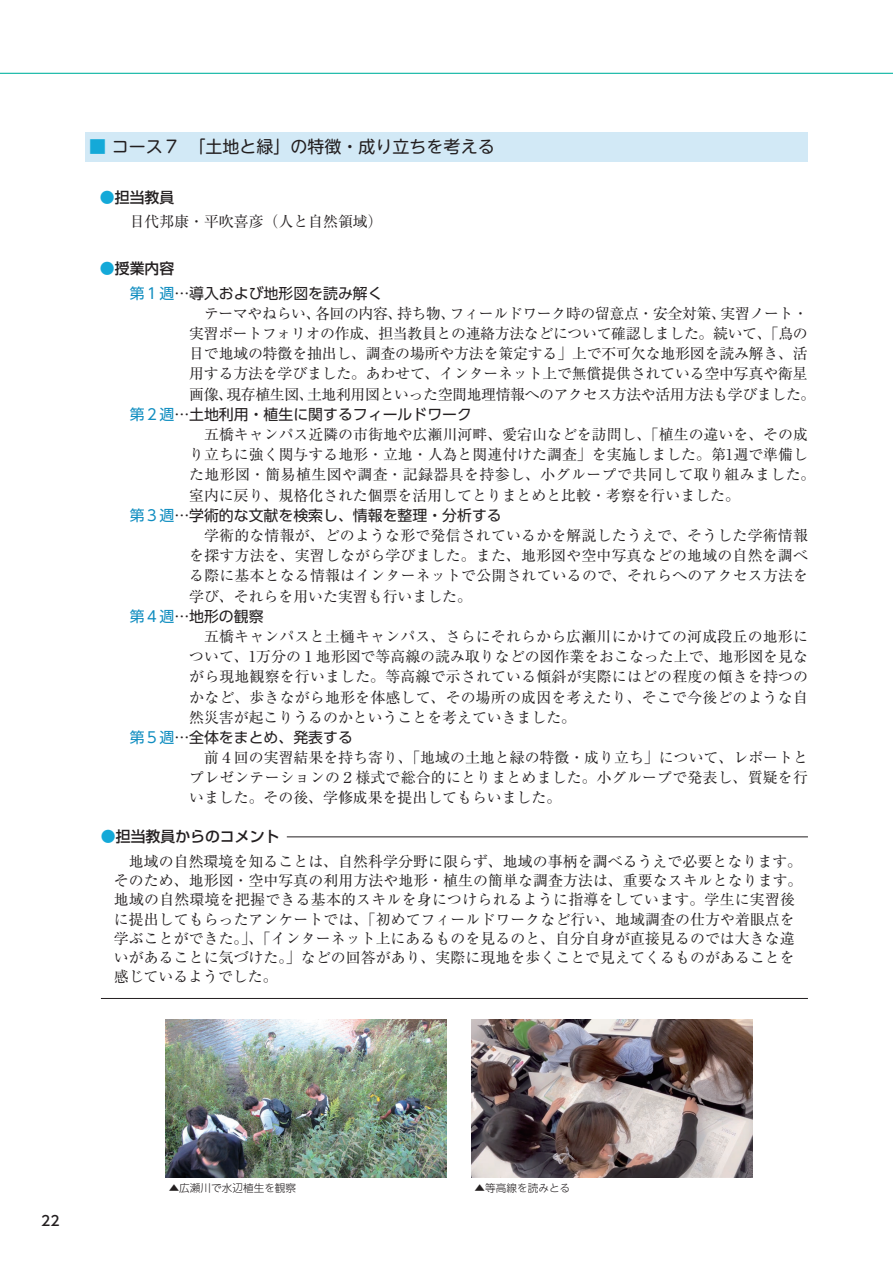
<style>
.page{position:relative;width:893px;height:1263px;background:#fff}
.page>*{position:absolute;margin:0;border:0;box-sizing:border-box;transform-origin:0 0}
.t1{font:16.95px "UD Shin M Go Pro";color:#231f20}
.t2{font:14.85px/20.2px "Ryumin Pr 6 N";color:#231f20;text-align:justify}
.t3{font:14.85px/20.2px "Ryumin Pr 6 N";letter-spacing:-.02em;color:#231f20;text-align:center}
.t4{font:14.85px "UD Shin Go Pro";color:#231f20}
.t5{font:500 14.85px "Shin Go Pro";color:#231f20}
.t6{font:500 13.8px "UD Shin Go NT Pro";color:#231f20}
.t7{font:300 10.65px "UD Shin Go NT Pro";color:#231f20}
.s1{color:#14a9d8}
.s2{color:#108dc0}
</style>
<div class="page">
<div style="left:85px;top:132px;width:723px;height:30px;background:#d2e9f6"></div>
<hr style="left:287px;top:837px;width:521px;height:1px;background:#231f20">
<hr style="left:101px;top:998px;width:707px;height:1px;background:#231f20">
<img style="left:472px;top:1019px;width:280px;height:159px">
<img style="left:166px;top:1019px;width:280px;height:159px">
<hr style="left:0;top:73px;width:893px;height:1px;background:#22bcac">
<p class="t1" style="left:89px;top:133px;width:407px"><span class="s1">■</span> コース７　「土地と緑」の特徴・成り立ちを考える</p>
<p class="t5" style="left:100px;top:185px;width:76px"><span class="s1">●</span>担当教員</p>
<p class="t2" style="left:130px;top:211px;width:254px">目代邦康・平吹喜彦（人と自然領域）</p>
<p class="t5" style="left:100px;top:256px;width:76px"><span class="s1">●</span>授業内容</p>
<p class="t4" style="left:130px;top:281px;width:254px"><span class="s2">第１週</span>…導入および地形図を読み解く</p>
<p class="t3" style="left:189px;top:302px;width:628px">テーマやねらい、各回の内容、持ち物、フィールドワーク時の留意点・安全対策、実習ノート・<br>実習ポートフォリオの作成、担当教員との連絡方法などについて確認しました。続いて、「鳥の目で地域の特徴を抽出し、調査の場所や方法を策定する」上で不可欠な地形図を読み解き、活用する方法を学びました。あわせて、インターネット上で無償提供されている空中写真や衛星画像、現存植生図、土地利用図といった空間地理情報へのアクセス方法や活用方法も学びました。</p>
<p class="t4" style="left:130px;top:402px;width:344px"><span class="s2">第２週</span>…土地利用・植生に関するフィールドワーク</p>
<p class="t2" style="left:189px;top:423px;width:628px;text-align:left;text-indent:15px">五橋キャンパス近隣の市街地や広瀬川河畔、愛宕山などを訪問し、「植生の違いを、その成り立ちに強く関与する地形・立地・人為と関連付けた調査」を実施しました。第1週で準備した地形図・簡易植生図や調査・記録器具を持参し、小グループで共同して取り組みました。室内に戻り、規格化された個票を活用してとりまとめと比較・考察を行いました。</p>
<p class="t4" style="left:130px;top:503px;width:374px"><span class="s2">第３週</span>…学術的な文献を検索し、情報を整理・分析する</p>
<p class="t2" style="left:189px;top:524px;width:620px;text-indent:15px">学術的な情報が、どのような形で発信されているかを解説したうえで、そうした学術情報を探す方法を、実習しながら学びました。また、地形図や空中写真などの地域の自然を調べる際に基本となる情報はインターネットで公開されているので、それらへのアクセス方法を学び、それらを用いた実習も行いました。</p>
<p class="t4" style="left:130px;top:604px;width:135px"><span class="s2">第４週</span>…地形の観察</p>
<p class="t2" style="left:189px;top:625px;width:620px;text-indent:15px">五橋キャンパスと土樋キャンパス、さらにそれらから広瀬川にかけての河成段丘の地形について、1万分の１地形図で等高線の読み取りなどの図作業をおこなった上で、地形図を見ながら現地観察を行いました。等高線で示されている傾斜が実際にはどの程度の傾きを持つのかなど、歩きながら地形を体感して、その場所の成因を考えたり、そこで今後どのような自然災害が起こりうるのかということを考えていきました。</p>
<p class="t4" style="left:130px;top:725px;width:225px"><span class="s2">第５週</span>…全体をまとめ、発表する</p>
<p class="t2" style="left:189px;top:747px;width:620px;text-indent:15px">前４回の実習結果を持ち寄り、「地域の土地と緑の特徴・成り立ち」について、レポートとプレゼンテーションの２様式で総合的にとりまとめました。小グループで発表し、質疑を行いました。その後、学修成果を提出してもらいました。</p>
<p class="t5" style="left:101px;top:824px;width:180px"><span class="s1">●</span>担当教員からのコメント</p>
<p class="t2" style="left:114px;top:851px;width:690px;line-height:19.2px;text-align:left;text-indent:15px">地域の自然環境を知ることは、自然科学分野に限らず、地域の事柄を調べるうえで必要となります。そのため、地形図・空中写真の利用方法や地形・植生の簡単な調査方法は、重要なスキルとなります。地域の自然環境を把握できる基本的スキルを身につけられるように指導をしています。学生に実習後に提出してもらったアンケートでは、「初めてフィールドワークなど行い、地域調査の仕方や着眼点を学ぶことができた。」、「インターネット上にあるものを見るのと、自分自身が直接見るのでは大きな違いがあることに気づけた。」などの回答があり、実際に現地を歩くことで見えてくるものがあることを感じているようでした。</p>
<p class="t6" style="left:41px;top:1209px;width:20px">22</p>
<p class="t7" style="left:169px;top:1179px;width:129px">▲広瀬川で水辺植生を観察</p>
<p class="t7" style="left:475px;top:1179px;width:97px">▲等高線を読みとる</p>
</div>
